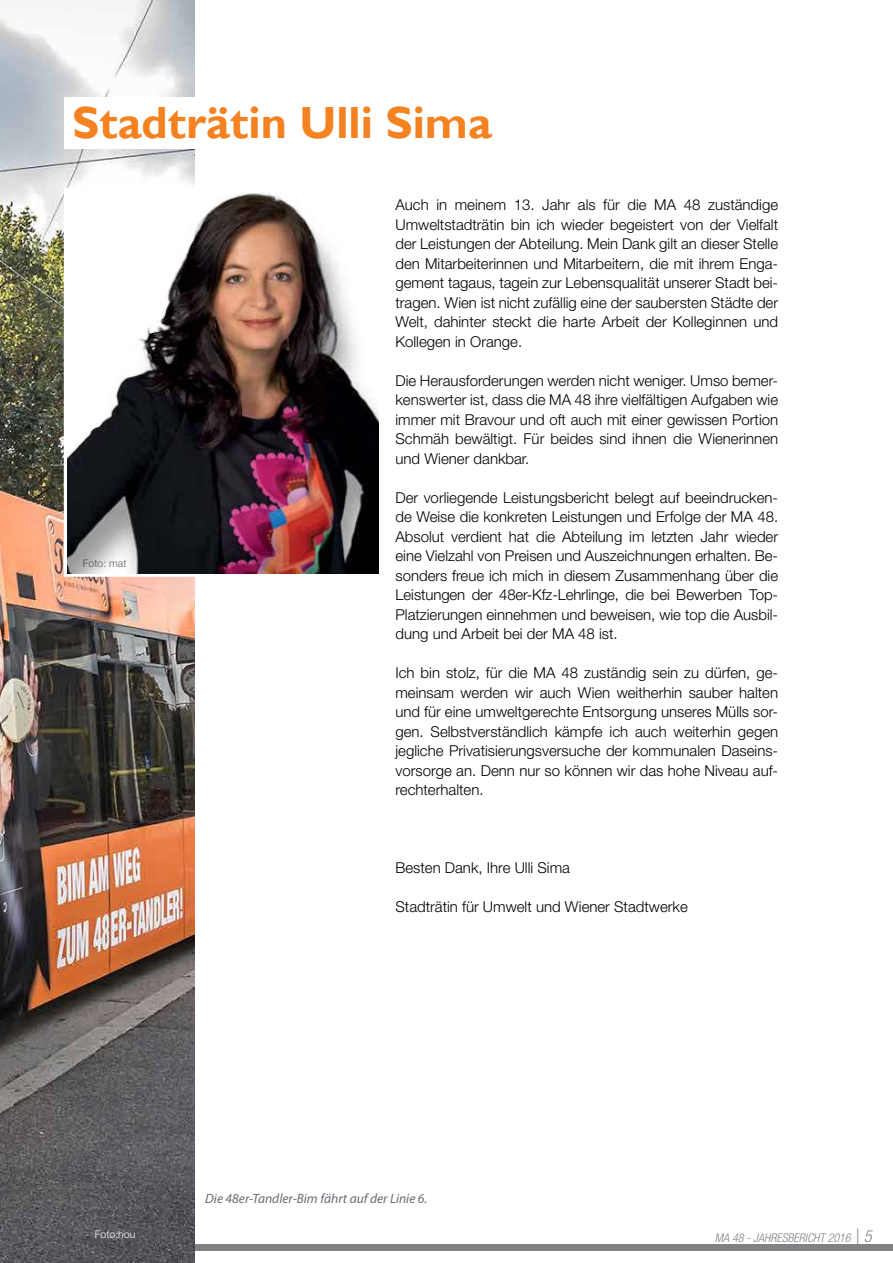
<style>
.page{position:relative;width:893px;height:1263px;background:#fff}
.page>*{position:absolute;margin:0;border:0;box-sizing:border-box;transform-origin:0 0}
.t1{font:700 45px "Gill Sans";color:#f58220}
.t2{font:300 15px/19.5px "Helvetica Neue LT Std";color:#000;text-align:justify}
.t3{font:italic 13.5px "Myriad Pro";color:#6a6a74}
.t4{font:italic 300 condensed 12px "Helvetica Neue LT Std";color:#808285}
.t5{font:300 10.5px "Helvetica Neue LT Std";color:#fff}
.t6{font:300 10.5px "Helvetica Neue LT Std";color:#6a6a74}
.s1{font-size:16.5px}
</style>
<div class="page">
<div style="left:0;top:1244px;width:893px;height:6px;background:#808285"></div>
<img style="left:0;top:0;width:194px;height:1263px">
<div style="left:64px;top:188px;width:318px;height:389px;border:8px solid #fff"></div>
<div style="left:64px;top:97px;width:791px;height:52px;background:#fff"></div>
<img style="left:68px;top:191px;width:310px;height:382px">
<h1 class="t1" style="left:72px;top:96px;width:421px">Stadträtin Ulli Sima</h1>
<p class="t6" style="left:83px;top:556px;width:45px">Foto: mat</p>
<p class="t2" style="left:395px;top:195px;width:384px">Auch in meinem 13. Jahr als für die MA 48 zuständige Umweltstadträtin bin ich wieder begeistert von der Vielfalt der Leistungen der Abteilung. Mein Dank gilt an dieser Stelle den Mitarbeiterinnen und Mitarbeitern, die mit ihrem Enga&shy;gement tagaus, tagein zur Lebensqualität unserer Stadt bei&shy;tragen. Wien ist nicht zufällig eine der saubersten Städte der Welt, dahinter steckt die harte Arbeit der Kolleginnen und Kollegen in Orange.</p>
<p class="t2" style="left:395px;top:370px;width:384px">Die Herausforderungen werden nicht weniger. Umso bemer&shy;kenswerter ist, dass die MA 48 ihre vielfältigen Aufgaben wie immer mit Bravour und oft auch mit einer gewissen Portion Schmäh bewältigt. Für beides sind ihnen die Wienerinnen und Wiener dankbar.</p>
<p class="t2" style="left:395px;top:487px;width:384px">Der vorliegende Leistungsbericht belegt auf beeindrucken&shy;de Weise die konkreten Leistungen und Erfolge der MA 48.<br>Absolut verdient hat die Abteilung im letzten Jahr wieder eine Vielzahl von Preisen und Auszeichnungen erhalten. Be&shy;sonders freue ich mich in diesem Zusammenhang über die Leistungen der 48er-Kfz-Lehrlinge, die bei Bewerben Top-Platzierungen einnehmen und beweisen, wie top die Ausbil&shy;dung und Arbeit bei der MA 48 ist.</p>
<p class="t2" style="left:395px;top:663px;width:384px">Ich bin stolz, für die MA 48 zuständig sein zu dürfen, ge&shy;meinsam werden wir auch Wien weitherhin sauber halten und für eine umweltgerechte Entsorgung unseres Mülls sor&shy;gen. Selbstverständlich kämpfe ich auch weiterhin gegen jegliche Privatisierungsversuche der kommunalen Daseins&shy;vorsorge an. Denn nur so können wir das hohe Niveau auf&shy;rechterhalten.</p>
<p class="t2" style="left:395px;top:858px;width:176px">Besten Dank, Ihre Ulli Sima</p>
<p class="t2" style="left:395px;top:897px;width:294px">Stadträtin für Umwelt und Wiener Stadtwerke</p>
<p class="t3" style="left:205px;top:1190px;width:224px">Die 48er-Tandler-Bim fährt auf der Linie 6.</p>
<p class="t5" style="left:95px;top:1227px;width:42px">Foto:hou</p>
<p class="t4" style="left:715px;top:1231px;width:158px">MA 48 - JAHRESBERICHT 2016 <span class="s1">| 5</span></p>
</div>
